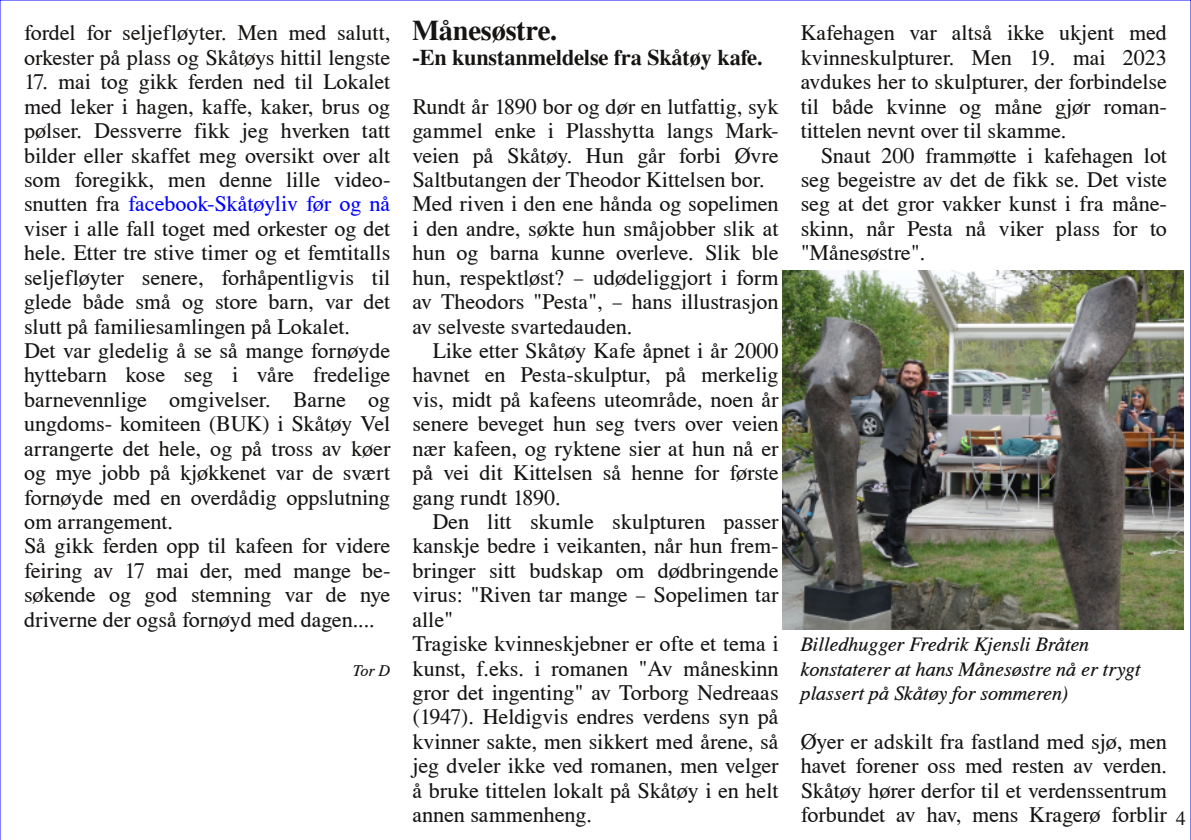
<style>
.page{position:relative;width:1191px;height:840px;background:#fff}
.page>*{position:absolute;margin:0;border:0;box-sizing:border-box;transform-origin:0 0}
.t1{font:500 28px "Nimbus Roman No 9";color:#161413}
.t2{font:22px/24.4px "Nimbus Roman No 9";color:#161413}
.t3{font:500 22px "Nimbus Roman No 9";color:#161413}
.t4{font:italic 20px/24.4px "Nimbus Roman No 9";color:#161413}
.t5{font:italic 16px "Nimbus Roman No 9";color:#161413}
.s1{color:#00f}
</style>
<div class="page">
<img style="left:782px;top:270px;width:401px;height:359px">
<p class="t2" style="left:24px;top:20px;width:368px">fordel for seljefløyter. Men med salutt, orkester på plass og Skåtøys hittil lengste</p>
<p class="t2" style="left:24px;top:69px;width:368px">17. mai tog gikk ferden ned til Lokalet med leker i hagen, kaffe, kaker, brus og pølser. Dessverre fikk jeg hverken tatt bilder eller skaffet meg oversikt over alt som foregikk, men denne lille video&shy;snutten fra <span class="s1">facebook-Skåtøyliv før og nå </span>viser i alle fall toget med orkester og det hele. Etter tre stive timer og et femtitalls seljefløyter senere, forhåpentligvis til glede både små og store barn, var det slutt på familiesamlingen på Lokalet.<br>Det var gledelig å se så mange fornøyde hyttebarn kose seg i våre fredelige barnevennlige omgivelser. Barne og ungdoms- komiteen (BUK) i Skåtøy Vel arrangerte det hele, og på tross av køer og mye jobb på kjøkkenet var de svært fornøyde med en overdådig oppslutning om arrangement.<br>Så gikk ferden opp til kafeen for videre feiring av 17 mai der, med mange be&shy;søkende og god stemning var de nye driverne der også fornøyd med dagen....</p>
<p class="t5" style="left:353px;top:660px;width:39px">Tor D</p>
<p class="t1" style="left:412px;top:13px;width:146px">Månesøstre.</p>
<p class="t3" style="left:412px;top:44px;width:352px">-En kunstanmeldelse fra Skåtøy kafe.</p>
<p class="t2" style="left:412px;top:93px;width:368px">Rundt år 1890 bor og dør en lutfattig, syk gammel enke i Plasshytta langs Mark&shy;veien på Skåtøy. Hun går forbi Øvre Saltbutangen der Theodor Kittelsen bor.<br>Med riven i den ene hånda og sopelimen i den andre, søkte hun småjobber slik at hun og barna kunne overleve. Slik ble hun, respektløst? – udødeliggjort i form av Theodors "Pesta", – hans illustrasjon av selveste svartedauden.</p>
<p class="t2" style="left:412px;top:337px;width:368px;text-align:justify;text-indent:20px">Like etter Skåtøy Kafe åpnet i år 2000 havnet en Pesta-skulptur, på merkelig vis, midt på kafeens uteområde, noen år senere beveget hun seg tvers over veien nær kafeen, og ryktene sier at hun nå er på vei dit Kittelsen så henne for første gang rundt 1890.</p>
<p class="t2" style="left:412px;top:508px;width:368px;text-indent:20px">Den litt skumle skulpturen passer kanskje bedre i veikanten, når hun frem&shy;bringer sitt budskap om dødbringende virus: "Riven tar mange – Sopelimen tar alle"<br>Tragiske kvinneskjebner er ofte et tema i kunst, f.eks. i romanen "Av måneskinn gror det ingenting" av Torborg Nedreaas (1947). Heldigvis endres verdens syn på kvinner sakte, men sikkert med årene, så jeg dveler ikke ved romanen, men velger å bruke tittelen lokalt på Skåtøy i en helt annen sammenheng.</p>
<p class="t2" style="left:800px;top:20px;width:368px;text-align:justify">Kafehagen var altså ikke ukjent med kvinneskulpturer. Men 19. mai 2023 avdukes her to skulpturer, der forbindelse til både kvinne og måne gjør roman&shy;tittelen nevnt over til skamme.</p>
<p class="t2" style="left:800px;top:142px;width:368px;text-align:justify;text-indent:20px">Snaut 200 frammøtte i kafehagen lot seg begeistre av det de fikk se. Det viste seg at det gror vakker kunst i fra måne&shy;skinn, når Pesta nå viker plass for to "Månesøstre".</p>
<p class="t4" style="left:800px;top:631px;width:341px">Billedhugger Fredrik Kjensli Bråten konstaterer at hans Månesøstre nå er trygt plassert på Skåtøy for sommeren)</p>
<p class="t2" style="left:800px;top:728px;width:386px">Øyer er adskilt fra fastland med sjø, men havet forener oss med resten av verden.<br>Skåtøy hører derfor til et verdenssentrum forbundet av hav, mens Kragerø forblir <sub>4</sub></p>
</div>
